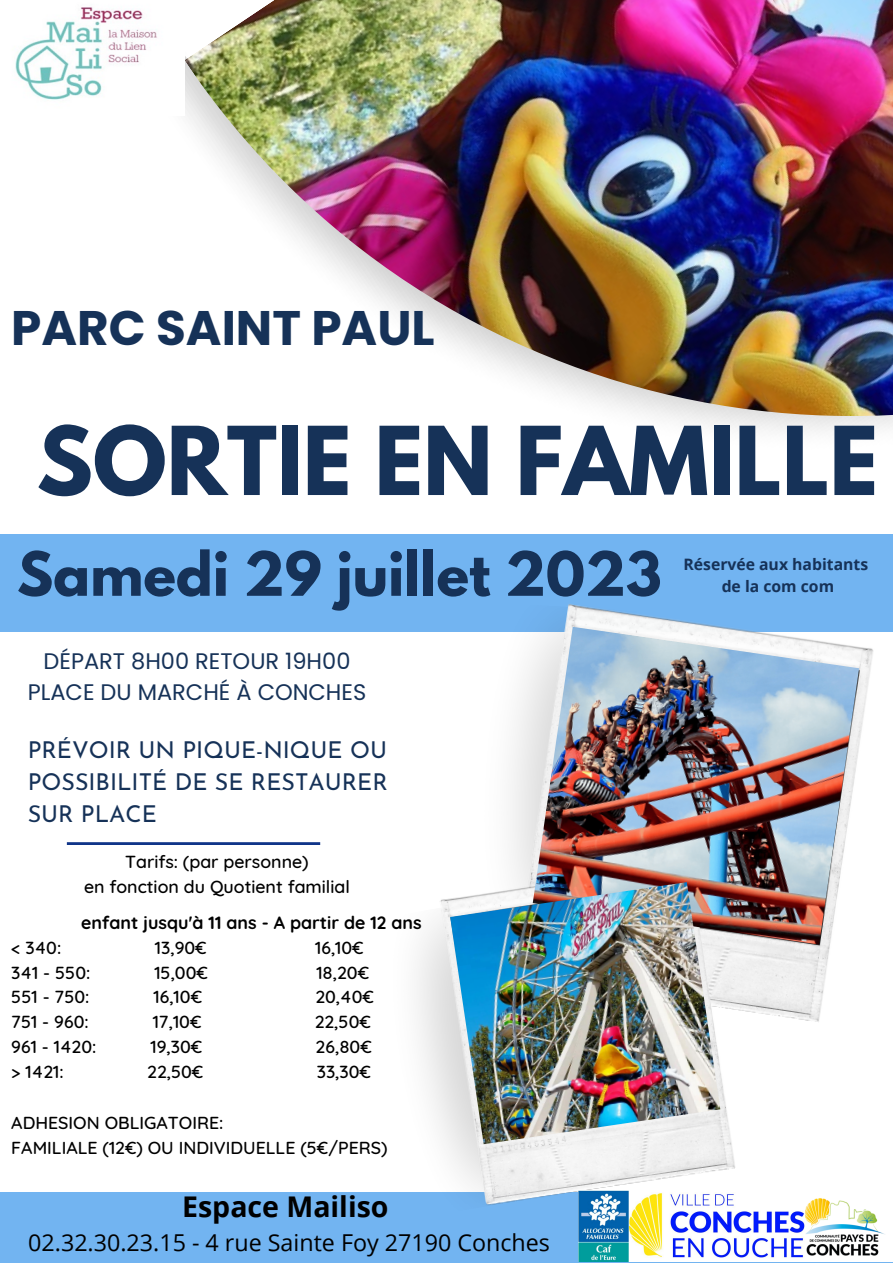
<style>
.page{position:relative;width:893px;height:1263px;background:#fff}
.page>*{position:absolute;margin:0;border:0;box-sizing:border-box;transform-origin:0 0}
.t1{font:700 84px "League Spartan";color:#163258}
.t2{font:700 54px "League Spartan";color:#163258}
.t3{font:700 48.45px "Poppins";color:#163258}
.t4{font:700 28.5px "Open Sans";color:#000}
.t5{font:23.25px/32.1px "Josefin Sans";color:#163258}
.t6{font:23.25px "Open Sans";color:#000}
.t7{font:22.5px "Poppins";color:#163258}
.t8{font:500 17.77px "Quicksand";color:#000}
.t9{font:700 17.77px "Quicksand";color:#000}
.t10{font:500 17.7px "Quicksand";color:#000}
.t11{font:700 15.75px "Open Sans";color:#163258}
</style>
<div class="page">
<div style="left:0;top:1192px;width:893px;height:71px;background:#72b4f1"></div>
<img style="left:184px;top:0;width:709px;height:442px">
<hr style="left:67px;top:842px;width:253px;height:3px;background:#103589">
<img style="left:511px;top:600px;width:370px;height:422px">
<img style="left:439px;top:860px;width:302px;height:347px">
<img style="left:533px;top:627px;width:326px;height:317px">
<img style="left:450px;top:882px;width:270px;height:262px">
<img style="left:12px;top:0;width:173px;height:116px">
<img style="left:578px;top:1191px;width:218px;height:71px">
<img style="left:796px;top:1192px;width:97px;height:70px">
<p class="t3" style="left:11px;top:294px;width:425px">PARC SAINT PAUL</p>
<p class="t1" style="left:36px;top:419px;width:843px">SORTIE EN FAMILLE</p>
<p class="t2" style="left:17px;top:547px;width:646px">Samedi 29 juillet 2023</p>
<p class="t7" style="left:44px;top:645px;width:308px">DÉPART 8H00 RETOUR 19H00</p>
<p class="t7" style="left:28px;top:677px;width:340px">PLACE DU MARCHÉ À CONCHES</p>
<p class="t5" style="left:28px;top:736px;width:362px">PRÉVOIR UN PIQUE-NIQUE OU<br>POSSIBILITÉ DE SE RESTAURER</p>
<p class="t5" style="left:28px;top:800px;width:131px">SUR PLACE</p>
<p class="t8" style="left:125px;top:850px;width:185px">Tarifs: (par personne)</p>
<p class="t8" style="left:84px;top:875px;width:267px">en fonction du Quotient familial</p>
<p class="t9" style="left:81px;top:911px;width:342px">enfant jusqu'à 11 ans - A partir de 12 ans</p>
<p class="t8" style="left:11px;top:936px;width:51px">&lt; 340:</p>
<p class="t8" style="left:155px;top:936px;width:53px">13,90€</p>
<p class="t8" style="left:315px;top:936px;width:50px">16,10€</p>
<p class="t8" style="left:11px;top:961px;width:80px">341 - 550:</p>
<p class="t8" style="left:154px;top:961px;width:55px">15,00€</p>
<p class="t8" style="left:316px;top:961px;width:54px">18,20€</p>
<p class="t8" style="left:11px;top:985px;width:80px">551 - 750:</p>
<p class="t8" style="left:153px;top:985px;width:50px">16,10€</p>
<p class="t8" style="left:315px;top:985px;width:60px">20,40€</p>
<p class="t8" style="left:11px;top:1010px;width:79px">751 - 960:</p>
<p class="t8" style="left:153px;top:1010px;width:50px">17,10€</p>
<p class="t8" style="left:315px;top:1010px;width:58px">22,50€</p>
<p class="t8" style="left:11px;top:1035px;width:86px">961 - 1420:</p>
<p class="t8" style="left:150px;top:1035px;width:53px">19,30€</p>
<p class="t8" style="left:316px;top:1035px;width:58px">26,80€</p>
<p class="t8" style="left:11px;top:1060px;width:54px">&gt; 1421:</p>
<p class="t8" style="left:147px;top:1060px;width:58px">22,50€</p>
<p class="t8" style="left:317px;top:1060px;width:56px">33,30€</p>
<p class="t10" style="left:11px;top:1111px;width:214px">ADHESION OBLIGATOIRE:</p>
<p class="t10" style="left:11px;top:1136px;width:378px">FAMILIALE (12€) OU INDIVIDUELLE (5€/PERS)</p>
<p class="t4" style="left:182px;top:1187px;width:208px">Espace Mailiso</p>
<p class="t6" style="left:28px;top:1226px;width:523px">02.32.30.23.15 - 4 rue Sainte Foy 27190 Conches</p>
<p class="t11" style="left:683px;top:553px;width:186px">Réservée aux habitants</p>
<p class="t11" style="left:721px;top:575px;width:114px">de la com com</p>
</div>
